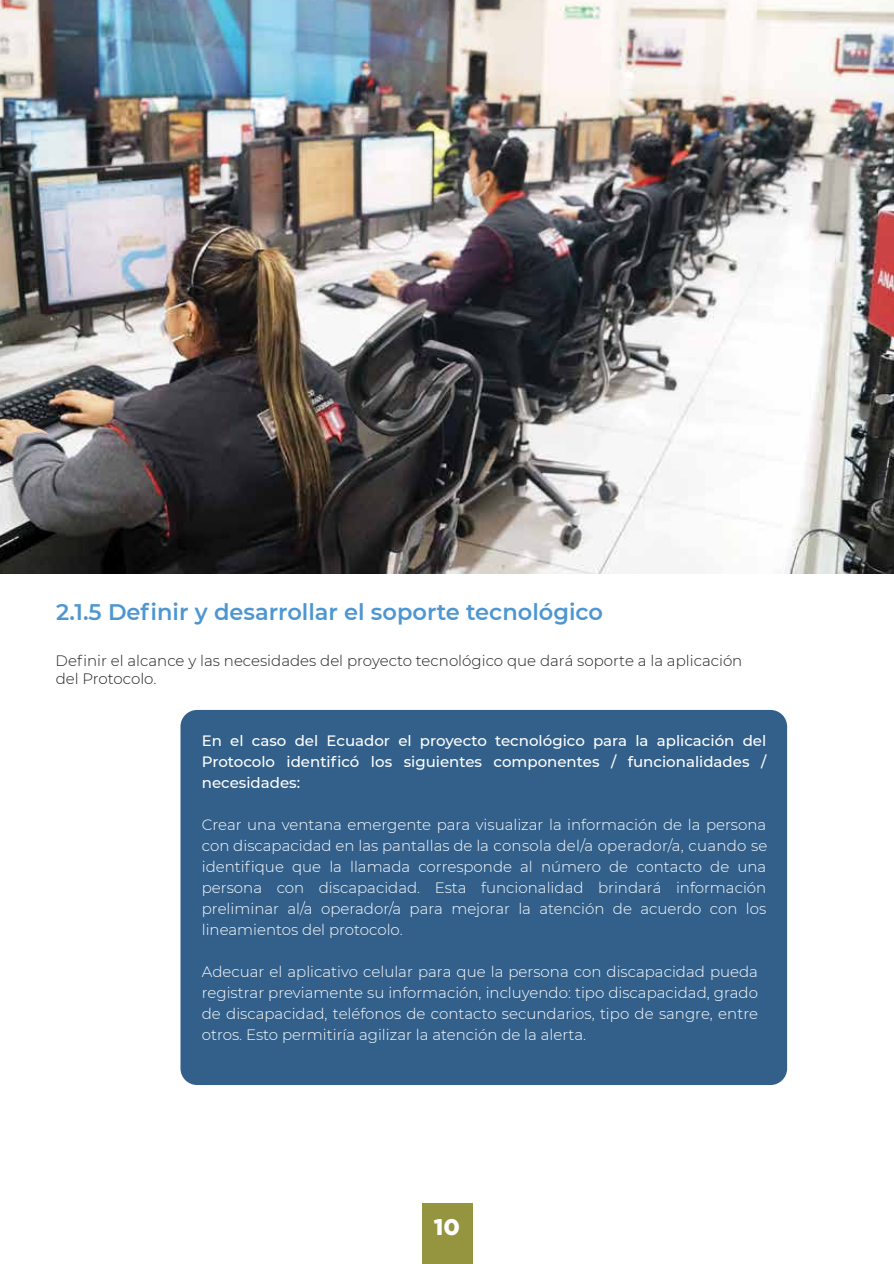
<style>
.page{position:relative;width:894px;height:1264px;background:#fff}
.page>*{position:absolute;margin:0;border:0;box-sizing:border-box;transform-origin:0 0}
.t1{font:900 22.65px "Gotham";color:#fff}
.t2{font:600 22.5px "Montserrat";color:#4d96d1}
.t3{font:300 15px/21px "Montserrat";color:#fff;text-align:justify}
.t4{font:500 15px/21px "Montserrat";color:#fff;text-align:justify}
.t5{font:300 15px/18px "Montserrat";color:#231f20}
</style>
<div class="page">
<div style="left:180px;top:710px;width:607px;height:375px;background:#32608b;border-radius:17px"></div>
<div style="left:422px;top:1203px;width:50px;height:61px;background:#959540"></div>
<img style="left:0;top:0;width:894px;height:574px">
<h2 class="t2" style="left:56px;top:596px;width:548px">2.1.5 Definir y desarrollar el soporte tecnológico</h2>
<p class="t5" style="left:56px;top:651px;width:688px">Definir el alcance y las necesidades del proyecto tecnológico que dará soporte a la aplicación del Protocolo.</p>
<p class="t4" style="left:202px;top:730px;width:566px">En el caso del Ecuador el proyecto tecnológico para la aplicación del Protocolo identificó los siguientes componentes / funcionalidades / necesidades:</p>
<p class="t3" style="left:202px;top:814px;width:567px">Crear una ventana emergente para visualizar la información de la persona con discapacidad en las pantallas de la consola del/a operador/a, cuando se identifique que la llamada corresponde al número de contacto de una persona con discapacidad. Esta funcionalidad brindará información preliminar al/a operador/a para mejorar la atención de acuerdo con los lineamientos del protocolo.</p>
<p class="t3" style="left:202px;top:961px;width:558px">Adecuar el aplicativo celular para que la persona con discapacidad pueda registrar previamente su información, incluyendo: tipo discapacidad, grado de discapacidad, teléfonos de contacto secundarios, tipo de sangre, entre otros. Esto permitiría agilizar la atención de la alerta.</p>
<h1 class="t1" style="left:434px;top:1210px;width:28px">10</h1>
</div>
